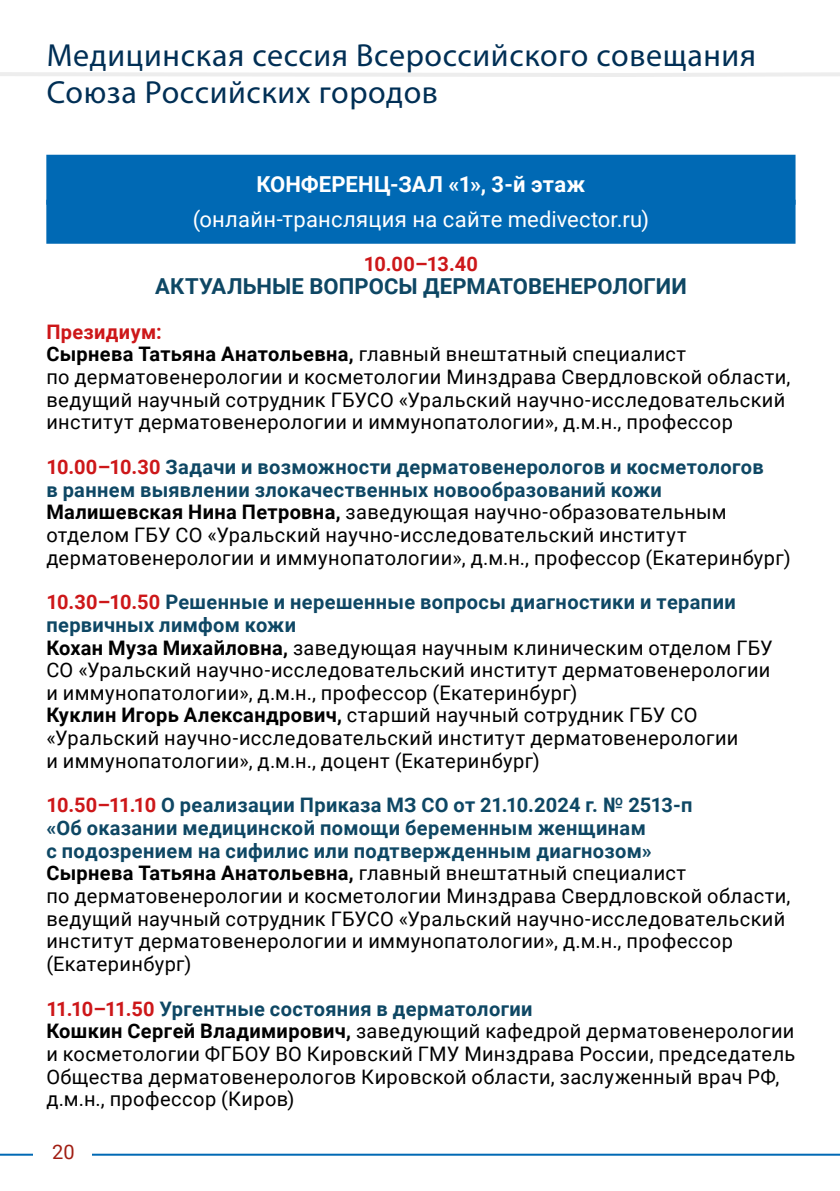
<style>
.page{position:relative;width:840px;height:1191px;background:#fff}
.page>*{position:absolute;margin:0;border:0;box-sizing:border-box;transform-origin:0 0}
.t1{font:32px/36.8px "Myriad Pro";letter-spacing:.02em;color:#002f55}
.t2{font:22px "Roboto";letter-spacing:.01em;color:#fff}
.t3{font:700 22px "Roboto";letter-spacing:.005em;color:#0e4764}
.t4{font:700 22px "Roboto";letter-spacing:.01em;color:#fff}
.t5{font:20px/22.6px "Roboto";letter-spacing:.02em;color:#000}
.t6{font:700 20px "Roboto";letter-spacing:-.01em;color:#cd1719}
.t7{font:20px "Roboto";color:#a11e13}
.s1{font-weight:700;color:#cd1719}
.s2{font-weight:700}
.s3{font-weight:700;color:#0e4764}
</style>
<div class="page">
<svg style="left:0;top:72px;width:839px;height:172px"></svg>
<hr style="left:0;top:1153px;width:839px;height:2px;background:#0069b4">
<div style="left:33px;top:1116px;width:58px;height:75px;background:#fff"></div>
<div style="left:46px;top:155px;width:749px;height:50px;background:#0069b4"></div>
<div style="left:46px;top:200px;width:749px;height:44px;background:#0069b4"></div>
<h1 class="t1" style="left:47px;top:36px;width:710px">Медицинская сессия Всероссийского совещания<br>Союза Российских городов</h1>
<p class="t4" style="left:256px;top:169px;width:330px">КОНФЕРЕНЦ-ЗАЛ «1», 3‑й этаж</p>
<p class="t2" style="left:193px;top:203px;width:457px">(онлайн-трансляция на сайте medivector.ru)</p>
<p class="t6" style="left:363px;top:250px;width:115px">10.00–13.40</p>
<p class="t3" style="left:155px;top:271px;width:533px">АКТУАЛЬНЫЕ ВОПРОСЫ ДЕРМАТОВЕНЕРОЛОГИИ</p>
<p class="t5" style="left:46px;top:319px;width:745px"><span class="s1">Президиум:<br></span><span class="s2">Сырнева Татьяна Анатольевна,</span> главный внештатный специалист<br>по дерматовенерологии и косметологии Минздрава Свердловской области, ведущий научный сотрудник ГБУСО «Уральский научно-исследовательский институт дерматовенерологии и иммунопатологии», д.м.н., профессор</p>
<p class="t5" style="left:46px;top:455px;width:745px"><span class="s1">10.00–10.30</span> <span class="s3">Задачи и возможности дерматовенерологов и косметологов<br>в раннем выявлении злокачественных новообразований кожи </span><span class="s2">Малишевская Нина Петровна,</span> заведующая научно-образовательным отделом ГБУ СО «Уральский научно-исследовательский институт дерматовенерологии и иммунопатологии», д.м.н., профессор (Екатеринбург)</p>
<p class="t5" style="left:46px;top:590px;width:727px"><span class="s1">10.30–10.50</span> <span class="s3">Решенные и нерешенные вопросы диагностики и терапии первичных лимфом кожи<br></span><span class="s2">Кохан Муза Михайловна,</span> заведующая научным клиническим отделом ГБУ СО «Уральский научно-исследовательский институт дерматовенерологии и иммунопатологии», д.м.н., профессор (Екатеринбург)<br><span class="s2">Куклин Игорь Александрович,</span> старший научный сотрудник ГБУ СО «Уральский научно-исследовательский институт дерматовенерологии<br>и иммунопатологии», д.м.н., доцент (Екатеринбург)</p>
<p class="t5" style="left:46px;top:793px;width:745px"><span class="s1">10.50–11.10</span> <span class="s3">О реализации Приказа МЗ СО от 21.10.2024 г. № 2513‑п<br>«Об оказании медицинской помощи беременным женщинам<br>с подозрением на сифилис или подтвержденным диагнозом»<br></span><span class="s2">Сырнева Татьяна Анатольевна,</span> главный внештатный специалист<br>по дерматовенерологии и косметологии Минздрава Свердловской области, ведущий научный сотрудник ГБУСО «Уральский научно-исследовательский институт дерматовенерологии и иммунопатологии», д.м.н., профессор (Екатеринбург)</p>
<p class="t5" style="left:46px;top:996px;width:750px"><span class="s1">11.10–11.50</span> <span class="s3">Ургентные состояния в дерматологии<br></span><span class="s2">Кошкин Сергей Владимирович,</span> заведующий кафедрой дерматовенерологии и косметологии ФГБОУ ВО Кировский ГМУ Минздрава России, председатель Общества дерматовенерологов Кировской области, заслуженный врач РФ, д.м.н., профессор (Киров)</p>
<p class="t7" style="left:52px;top:1137px;width:24px">20</p>
</div>
